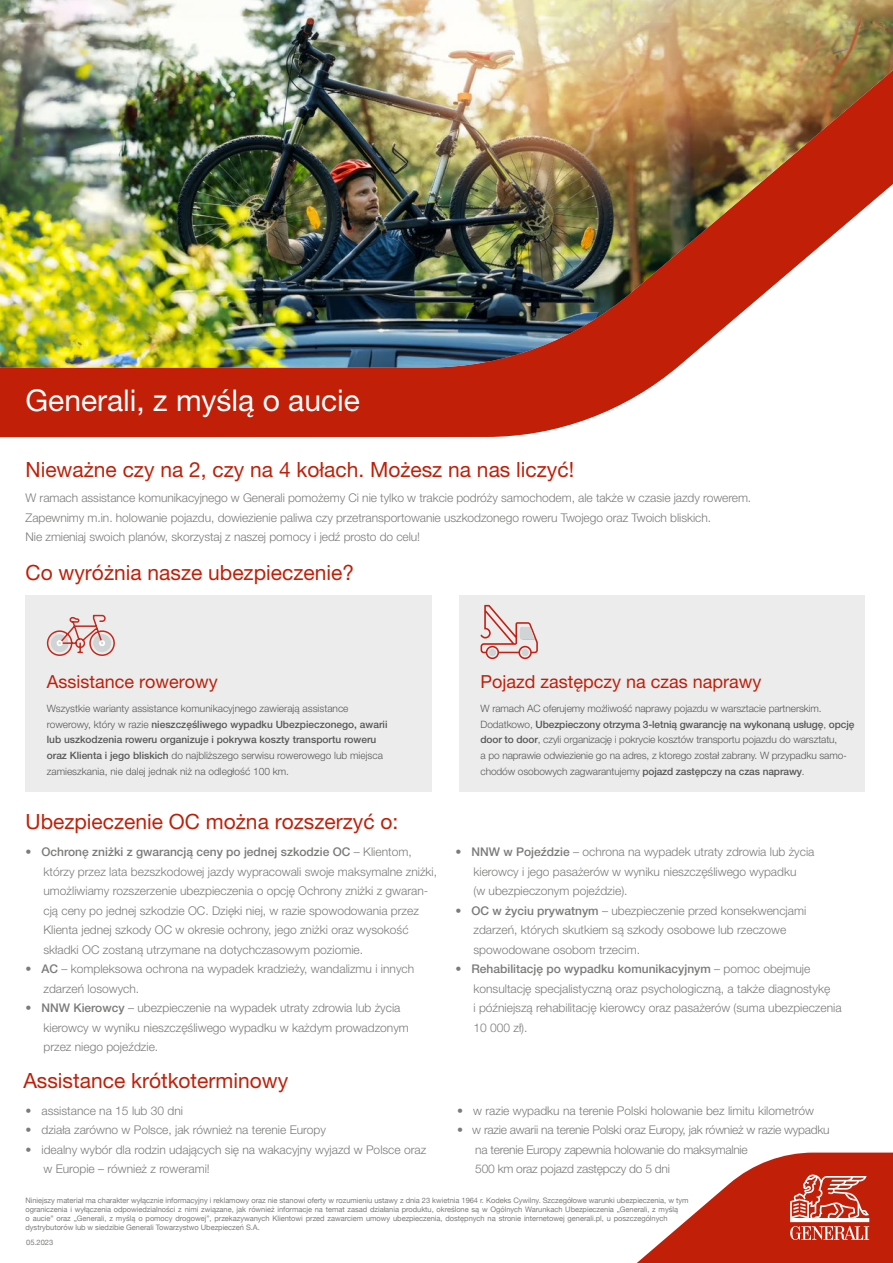
<style>
.page{position:relative;width:893px;height:1263px;background:#fff}
.page>*{position:absolute;margin:0;border:0;box-sizing:border-box;transform-origin:0 0}
.t1{font:30px "Helvetica Neue LT Pro";color:#fff}
.t2{font:21px "Helvetica Neue LT Pro";color:#c11f08}
.t3{font:18px "Helvetica Neue LT Pro";color:#c11f08}
.t4{font:300 12px/19.5px "Helvetica Neue LT Pro";color:#7b7b7a}
.t5{font:300 12px/19.5px "Helvetica Neue LT Pro";letter-spacing:-.02em;color:#7b7b7a}
.t6{font:300 10.2px/15.8px "Helvetica Neue LT Pro";letter-spacing:-.01em;color:#565656}
.t7{font:7.5px/9px "Helvetica Neue";letter-spacing:-.005em;color:#7b7b7a}
.s1{font-weight:500}
</style>
<div class="page">
<svg style="left:0;top:368px;width:677px;height:69px;background:#c6331e"></svg>
<img style="left:0;top:0;width:893px;height:368px">
<div style="left:26px;top:595px;width:406px;height:197px;background:#ececed"></div>
<div style="left:459px;top:595px;width:406px;height:197px;background:#ececed"></div>
<svg style="left:637px;top:1152px;width:256px;height:111px"></svg>
<svg style="left:46px;top:614px;width:69px;height:42px"></svg>
<svg style="left:480px;top:605px;width:58px;height:54px"></svg>
<div style="left:489px;top:649px;width:7px;height:7px;background:#d1d4d4;border-radius:50%"></div>
<div style="left:521px;top:649px;width:8px;height:7px;background:#d1d4d4;border-radius:50%"></div>
<h1 class="t1" style="left:26px;top:383px;width:336px">Generali, z myślą o aucie</h1>
<h2 class="t2" style="left:26px;top:457px;width:550px">Nieważne czy na 2, czy na 4 kołach. Możesz na nas liczyć!</h2>
<p class="t4" style="left:26px;top:488px;width:727px">W ramach assistance komunikacyjnego w Generali pomożemy Ci nie tylko w trakcie podróży samochodem, ale także w czasie jazdy rowerem.<br>Zapewnimy m.in. holowanie pojazdu, dowiezienie paliwa czy przetransportowanie uszkodzonego roweru Twojego oraz Twoich bliskich.<br>Nie zmieniaj swoich planów, skorzystaj z naszej pomocy i jedź prosto do celu!</p>
<h2 class="t2" style="left:26px;top:559px;width:330px">Co wyróżnia nasze ubezpieczenie?</h2>
<h3 class="t3" style="left:47px;top:670px;width:172px">Assistance rowerowy</h3>
<p class="t6" style="left:47px;top:700px;width:342px">Wszystkie warianty assistance komunikacyjnego zawierają assistance rowerowy, który w razie <span class="s1">nieszczęśliwego wypadku Ubezpieczonego, awarii lub uszkodzenia roweru organizuje i pokrywa koszty transportu roweru oraz Klienta i jego bliskich</span> do najbliższego serwisu rowerowego lub miejsca zamieszkania, nie dalej jednak niż na odległość 100 km.</p>
<h2 class="t2" style="left:26px;top:809px;width:374px">Ubezpieczenie OC można rozszerzyć o:</h2>
<p class="t4" style="left:44px;top:842px;width:395px;text-indent:-18px">• <span class="s1">Ochronę zniżki z gwarancją ceny po jednej szkodzie OC</span> – Klientom, którzy przez lata bezszkodowej jazdy wypracowali swoje maksymalne zniżki, umożliwiamy rozszerzenie ubezpieczenia o opcję Ochrony zniżki z gwaran&shy;cją ceny po jednej szkodzie OC. Dzięki niej, w razie spowodowania przez Klienta jednej szkody OC w okresie ochrony, jego zniżki oraz wysokość składki OC zostaną utrzymane na dotychczasowym poziomie.</p>
<p class="t4" style="left:44px;top:959px;width:372px;text-indent:-18px">• <span class="s1">AC</span> – kompleksowa ochrona na wypadek kradzieży, wandalizmu i innych zdarzeń losowych.</p>
<p class="t4" style="left:44px;top:998px;width:367px;text-indent:-18px">• <span class="s1">NNW Kierowcy</span> – ubezpieczenie na wypadek utraty zdrowia lub życia kierowcy w wyniku nieszczęśliwego wypadku w każdym prowadzonym przez niego pojeździe.</p>
<h2 class="t2" style="left:23px;top:1068px;width:266px">Assistance krótkoterminowy</h2>
<h3 class="t3" style="left:481px;top:670px;width:282px">Pojazd zastępczy na czas naprawy</h3>
<p class="t6" style="left:481px;top:700px;width:375px">W ramach AC oferujemy możliwość naprawy pojazdu w warsztacie partnerskim.<br>Dodatkowo, <span class="s1">Ubezpieczony otrzyma 3-letnią gwarancję na wykonaną usługę</span>, <span class="s1">opcję door to door</span>, czyli organizację i pokrycie kosztów transportu pojazdu do warsztatu,<br>a po naprawie odwiezienie go na adres, z ktorego został zabrany. W przypadku samo&shy;chodów osobowych zagwarantujemy <span class="s1">pojazd zastępczy na czas naprawy</span>.</p>
<p class="t4" style="left:473px;top:842px;width:343px;text-indent:-18px">• <span class="s1">NNW w Pojeździe</span> – ochrona na wypadek utraty zdrowia lub życia kierowcy i jego pasażerów w wyniku nieszczęśliwego wypadku<br>(w ubezpieczonym pojeździe).</p>
<p class="t4" style="left:473px;top:900px;width:334px;text-indent:-18px">• <span class="s1">OC w życiu prywatnym</span> – ubezpieczenie przed konsekwencjami zdarzeń, których skutkiem są szkody osobowe lub rzeczowe spowodowane osobom trzecim.</p>
<p class="t4" style="left:473px;top:959px;width:370px;text-indent:-18px">• <span class="s1">Rehabilitację po wypadku komunikacyjnym</span> – pomoc obejmuje konsultację specjalistyczną oraz psychologiczną, a także diagnostykę<br>i późniejszą rehabilitację kierowcy oraz pasażerów (suma ubezpieczenia 10 000 zł).</p>
<p class="t4" style="left:457px;top:1100px;width:358px">• w razie wypadku na terenie Polski holowanie bez limitu kilometrów</p>
<p class="t5" style="left:475px;top:1120px;width:356px;text-indent:-18px">• w razie awarii na terenie Polski oraz Europy, jak również w razie wypadku na terenie Europy zapewnia holowanie do maksymalnie<br>500 km oraz pojazd zastępczy do 5 dni</p>
<p class="t7" style="left:26px;top:1196px;width:665px">Niniejszy materiał ma charakter wyłącznie informacyjny i reklamowy oraz nie stanowi oferty w rozumieniu ustawy z dnia 23 kwietnia 1964 r. Kodeks Cywilny. Szczegółowe warunki ubezpieczenia, w tym ograniczenia i wyłączenia odpowiedzialności z nimi związane, jak również informacje na temat zasad działania produktu, określone są w Ogólnych Warunkach Ubezpieczenia „Generali, z myślą<br>o aucie” oraz „Generali, z myślą o pomocy drogowej”, przekazywanych Klientowi przed zawarciem umowy ubezpieczenia, dostępnych na stronie internetowej generali.pl, u poszczególnych dystrybutorów lub w siedzibie Generali Towarzystwo Ubezpieczeń S.A.</p>
<p class="t4" style="left:26px;top:1100px;width:159px">• assistance na 15 lub 30 dni</p>
<p class="t4" style="left:26px;top:1120px;width:302px">• działa zarówno w Polsce, jak również na terenie Europy</p>
<p class="t4" style="left:44px;top:1139px;width:384px;text-indent:-18px">• idealny wybór dla rodzin udających się na wakacyjny wyjazd w Polsce oraz w Europie – również z rowerami!</p>
<p class="t7" style="left:26px;top:1238px;width:28px">05.2023</p>
</div>
